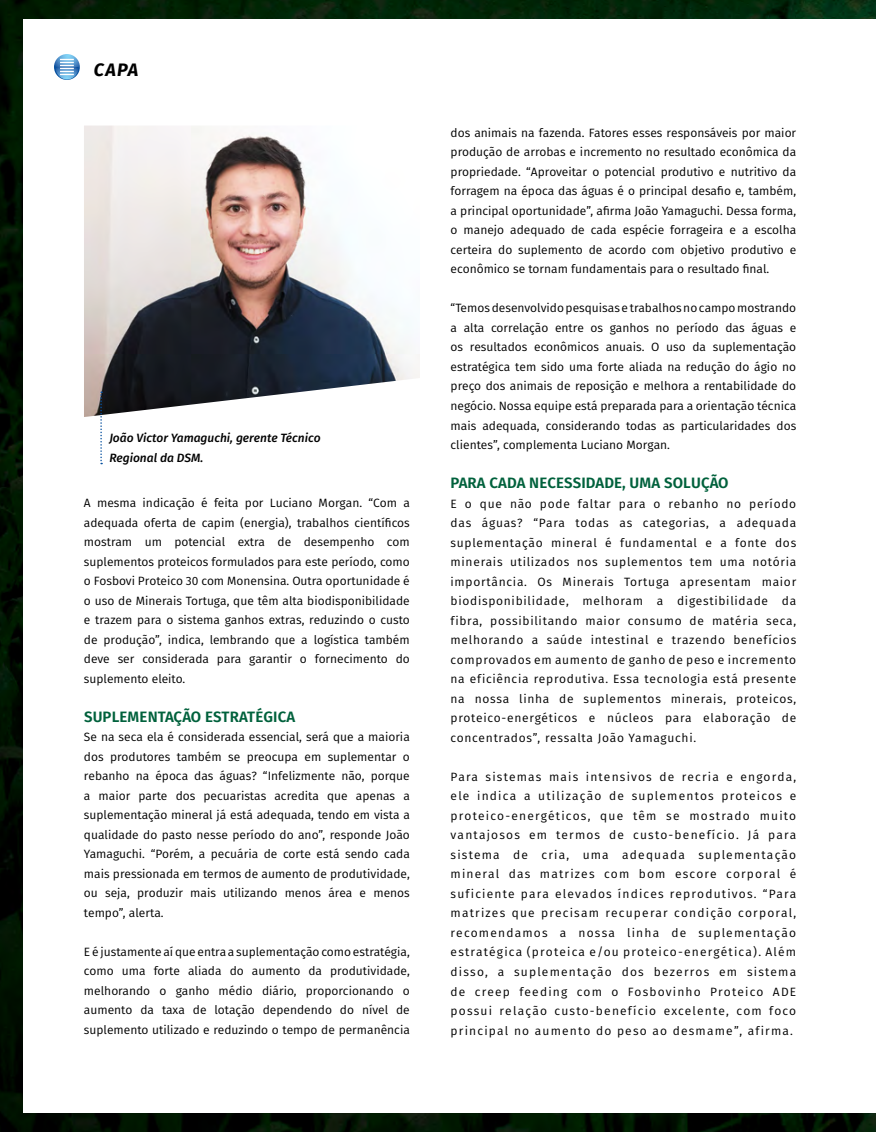
<style>
.page{position:relative;width:876px;height:1132px;background:#fff}
.page>*{position:absolute;margin:0;border:0;box-sizing:border-box;transform-origin:0 0}
.t1{font:italic 700 18px "Fira Sans";color:#000}
.t2{font:600 15px "Fira Sans";letter-spacing:.01em;color:#00613c}
.t3{font:12px/19.5px "Fira Sans";color:#000;text-align:justify}
.t4{font:italic 500 12px/19.5px "Fira Sans";color:#000}
</style>
<div class="page">
<img style="left:0;top:0;width:876px;height:1131px">
<div style="left:23px;top:19px;width:853px;height:1093px;background:#fff"></div>
<svg style="left:54px;top:54px;width:26px;height:26px"></svg>
<svg style="left:55px;top:59px;width:24px;height:20px"></svg>
<img style="left:84px;top:125px;width:336px;height:292px">
<svg style="left:100px;top:391px;width:2px;height:73px"></svg>
<h1 class="t1" style="left:94px;top:54px;width:46px">CAPA</h1>
<p class="t4" style="left:109px;top:427px;width:213px">João Victor Yamaguchi, gerente Técnico<br>Regional da DSM.</p>
<p class="t3" style="left:84px;top:492px;width:327px">A mesma indicação é feita por Luciano Morgan. “Com a adequada oferta de capim (energia), trabalhos científicos mostram um potencial extra de desempenho com suplementos proteicos formulados para este período, como o Fosbovi Proteico 30 com Monensina. Outra oportunidade é o uso de Minerais Tortuga, que têm alta biodisponibilidade e trazem para o sistema ganhos extras, reduzindo o custo de produção”, indica, lembrando que a logística também deve ser considerada para garantir o fornecimento do suplemento eleito.</p>
<p class="t2" style="left:84px;top:704px;width:213px">SUPLEMENTAÇÃO ESTRATÉGICA</p>
<p class="t3" style="left:84px;top:726px;width:327px">Se na seca ela é considerada essencial, será que a maioria dos produtores também se preocupa em suplementar o rebanho na época das águas? “Infelizmente não, porque a maior parte dos pecuaristas acredita que apenas a suplementação mineral já está adequada, tendo em vista a qualidade do pasto nesse período do ano”, responde João Yamaguchi. “Porém, a pecuária de corte está sendo cada mais pressionada em termos de aumento de produtividade, ou seja, produzir mais utilizando menos área e menos tempo”, alerta.</p>
<p class="t3" style="left:84px;top:941px;width:327px">E é justamente aí que entra a suplementação como estratégia, como uma forte aliada do aumento da produtividade, melhorando o ganho médio diário, proporcionando o aumento da taxa de lotação dependendo do nível de suplemento utilizado e reduzindo o tempo de permanência</p>
<p class="t3" style="left:451px;top:122px;width:347px">dos animais na fazenda. Fatores esses responsáveis por maior produção de arrobas e incremento no resultado econômica da propriedade. “Aproveitar o potencial produtivo e nutritivo da forragem na época das águas é o principal desafio e, também, a principal oportunidade”, afirma João Yamaguchi. Dessa forma, o manejo adequado de cada espécie forrageira e a escolha certeira do suplemento de acordo com objetivo produtivo e econômico se tornam fundamentais para o resultado final.</p>
<p class="t3" style="left:451px;top:298px;width:347px">“Temos desenvolvido pesquisas e trabalhos no campo mostrando a alta correlação entre os ganhos no período das águas e os resultados econômicos anuais. O uso da suplementação estratégica tem sido uma forte aliada na redução do ágio no preço dos animais de reposição e melhora a rentabilidade do negócio. Nossa equipe está preparada para a orientação técnica mais adequada, considerando todas as particularidades dos clientes”, complementa Luciano Morgan.</p>
<p class="t2" style="left:451px;top:470px;width:279px">PARA CADA NECESSIDADE, UMA SOLUÇÃO</p>
<p class="t3" style="left:451px;top:493px;width:347px">E o que não pode faltar para o rebanho no período das águas? “Para todas as categorias, a adequada suplementação mineral é fundamental e a fonte dos minerais utilizados nos suplementos tem uma notória importância. Os Minerais Tortuga apresentam maior biodisponibilidade, melhoram a digestibilidade da fibra, possibilitando maior consumo de matéria seca, melhorando a saúde intestinal e trazendo benefícios comprovados em aumento de ganho de peso e incremento na eficiência reprodutiva. Essa tecnologia está presente na nossa linha de suplementos minerais, proteicos, proteico-energéticos e núcleos para elaboração de concentrados”, ressalta João Yamaguchi.</p>
<p class="t3" style="left:451px;top:766px;width:347px">Para sistemas mais intensivos de recria e engorda, ele indica a utilização de suplementos proteicos e proteico-energéticos, que têm se mostrado muito vantajosos em termos de custo-benefício. Já para sistema de cria, uma adequada suplementação mineral das matrizes com bom escore corporal é suficiente para elevados índices reprodutivos. “Para matrizes que precisam recuperar condição corporal, recomendamos a nossa linha de suplementação estratégica (proteica e/ou proteico-energética). Além disso, a suplementação dos bezerros em sistema de creep feeding com o Fosbovinho Proteico ADE possui relação custo-benefício excelente, com foco principal no aumento do peso ao desmame”, afirma.</p>
</div>
